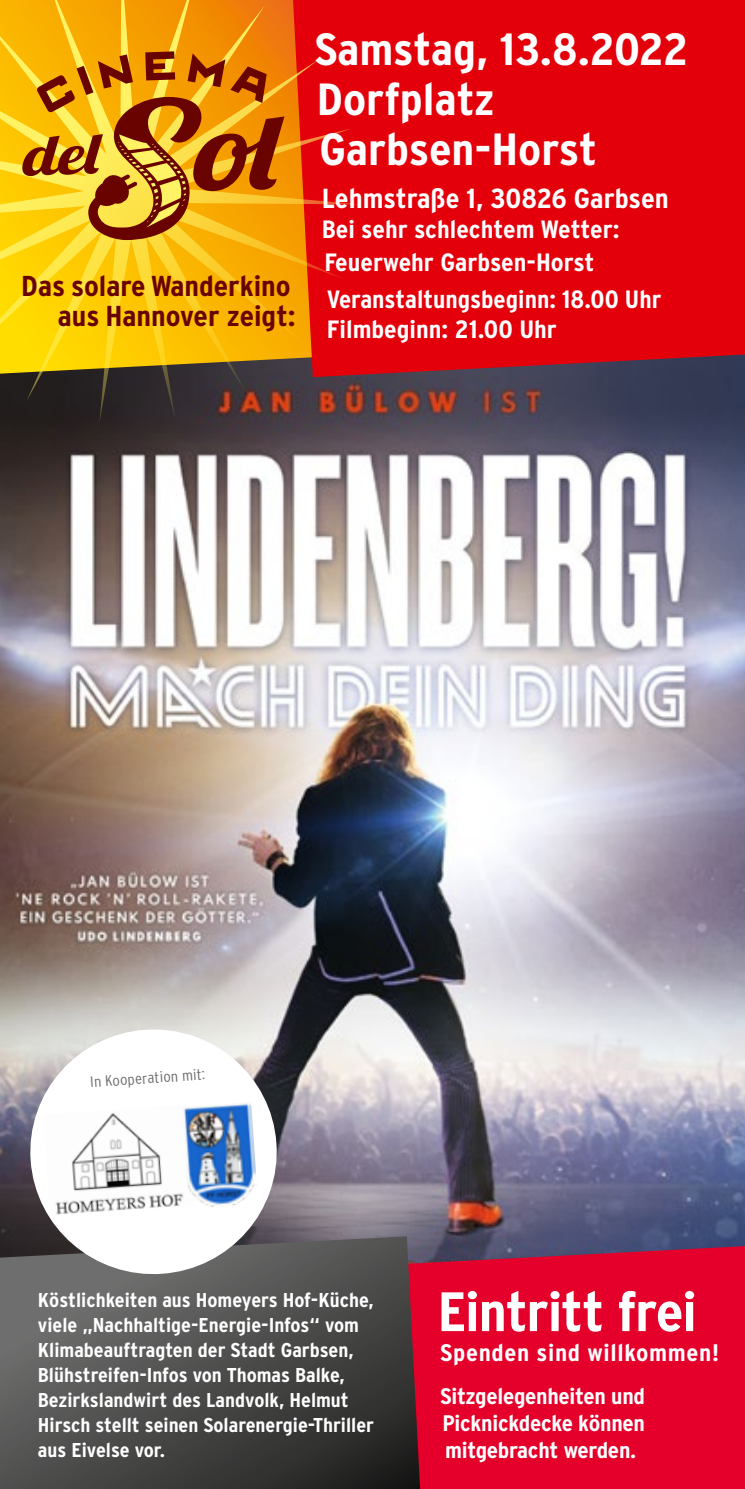
<style>
.page{position:relative;width:745px;height:1489px;background:#fff}
.page>*{position:absolute;margin:0;border:0;box-sizing:border-box;transform-origin:0 0}
.t1{font:700 condensed 55.25px "Interstate";letter-spacing:-.02em;color:#fff;scale:1.1 1}
.t2{font:700 condensed 45px/50px "Interstate";color:#fff;scale:1.1 1}
.t3{font:700 condensed 28.75px/30px "Interstate";color:#690300;text-align:right;scale:1.1 1}
.t4{font:700 condensed 27.5px "Interstate";color:#fff;scale:1.1 1}
.t5{font:700 condensed 25px/30px "Interstate";color:#fff;scale:1.07 1}
.t6{font:700 condensed 25px/33px "Interstate";color:#fff;scale:1.1 1}
.t7{font:700 condensed 24px "Interstate";letter-spacing:.025em;color:#fff;scale:1.1 1}
.t8{font:700 condensed 22.5px/27px "Interstate";letter-spacing:-.01em;color:#fff;text-align:justify;scale:1.1 1}
.t9{font:700 condensed 20px/25px "Interstate";color:#fff;scale:1.08 1}
.t10{font:300 condensed 15px "Interstate";color:#6e6e6e;scale:1.1 1}
</style>
<div class="page">
<img style="left:0;top:377px;width:744px;height:868px">
<div style="left:367px;top:0;width:377px;height:377px;background:#e3000b"></div>
<svg style="left:0;top:0;width:367px;height:430px;background:#c86b12"></svg>
<svg style="left:21px;top:51px;width:266px;height:222px;background:#d89617"></svg>
<div style="left:420px;top:1245px;width:324px;height:243px;background:#e4002b"></div>
<svg style="left:0;top:1236px;width:420px;height:252px;background:#4e4b4b"></svg>
<svg style="left:26px;top:1025px;width:255px;height:253px"></svg>
<img style="left:43px;top:1104px;width:150px;height:112px">
<img style="left:182px;top:1102px;width:76px;height:107px">
<h3 class="t3" style="left:21px;top:271px;width:251px">Das solare Wanderkino aus Hannover zeigt:</h3>
<h2 class="t2" style="left:314px;top:23px;width:342px">Samstag, 13.8.2022<br>Dorfplatz<br>Garbsen-Horst</h2>
<h3 class="t4" style="left:321px;top:182px;width:317px">Lehmstraße 1, 30826 Garbsen</h3>
<p class="t6" style="left:321px;top:212px;width:272px">Bei sehr schlechtem Wetter:<br>Feuerwehr Garbsen-Horst</p>
<p class="t5" style="left:326px;top:284px;width:314px">Veranstaltungsbeginn: 18.00 Uhr<br>Filmbeginn: 21.00 Uhr</p>
<p class="t10" style="left:89px;top:1073px;width:106px;rotate:-4deg">In Kooperation mit:</p>
<p class="t9" style="left:38px;top:1287px;width:312px">Köstlichkeiten aus Homeyers Hof-Küche, viele „Nachhaltige-Energie-Infos“ vom Klimabeauftragten der Stadt Garbsen, Blühstreifen-Infos von Thomas Balke, Bezirkslandwirt des Landvolk, Helmut Hirsch stellt seinen Solarenergie-Thriller aus Eivelse vor.</p>
<h1 class="t1" style="left:437px;top:1280px;width:237px">Eintritt frei</h1>
<p class="t7" style="left:440px;top:1338px;width:255px">Spenden sind willkommen!</p>
<p class="t8" style="left:440px;top:1382px;width:188px">Sitzgelegenheiten und Picknickdecke können mitgebracht werden.</p>
</div>
